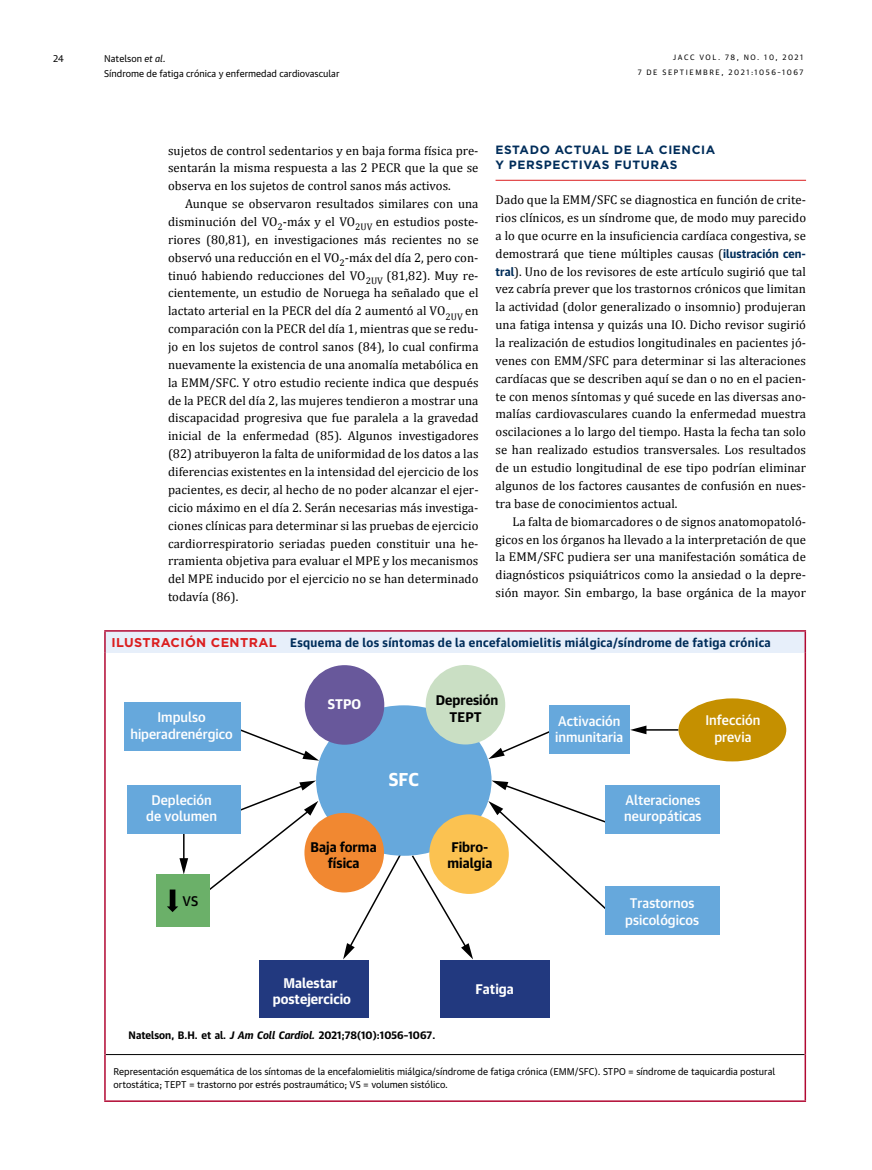
<style>
.page{position:relative;width:872px;height:1170px;background:#fff}
.page>*{position:absolute;margin:0;border:0;box-sizing:border-box;transform-origin:0 0}
.t1{font:700 18px "Guardian Text Sans";color:#fff}
.t2{font:500 13.5px/16.2px "Guardian Text Sans";color:#fff;text-align:center}
.t3{font:700 13.5px/16.2px "Guardian Text Sans";color:#000;text-align:center}
.t4{font:700 13.5px/16.2px "Guardian Text Sans";color:#fff;text-align:center}
.t5{font:500 13.5px "Guardian Text Sans";color:#000}
.t6{font:12.75px/17.9px "Cambria";letter-spacing:.005em;color:#000;text-align:justify}
.t7{font:700 12px "Guardian Text Sans";letter-spacing:.03em;color:#002d5a}
.t8{font:700 12px/15px "Gotham";letter-spacing:.05em;color:#002d5a}
.t9{font:700 10.5px "Guardian Text Sans";color:#000}
.t10{font:9.45px/13.5px "Guardian Text Sans";color:#000}
.t11{font:7.5px "Guardian Text Sans";letter-spacing:.205em;color:#000}
.s1{font-style:italic}
.s2{font-family:"Guardian Text Sans";font-weight:700;font-size:11.55px;color:#002d5a}
.s3{font-family:"Gotham";font-size:12.75px;color:#db1e1f}
</style>
<div class="page">
<hr style="left:495px;top:180px;width:311px;height:1px;background:#db1e1f">
<div style="left:105px;top:631px;width:700px;height:21px;background:#e7effa"></div>
<hr style="left:106px;top:1054px;width:698px;height:1px;background:#000">
<hr style="left:104px;top:630px;width:702px;height:1px;background:#b10832">
<hr style="left:104px;top:631px;width:2px;height:21px;background:#b10832">
<hr style="left:804px;top:631px;width:2px;height:21px;background:#b10832">
<hr style="left:104px;top:652px;width:2px;height:402px;background:#b10832">
<hr style="left:804px;top:652px;width:2px;height:402px;background:#b10832">
<hr style="left:104px;top:1054px;width:2px;height:46px;background:#b10832">
<hr style="left:804px;top:1054px;width:2px;height:46px;background:#b10832">
<hr style="left:104px;top:1100px;width:702px;height:1px;background:#b10832">
<svg style="left:410px;top:853px;width:63px;height:106px"></svg>
<svg style="left:343px;top:853px;width:59px;height:106px"></svg>
<svg style="left:238px;top:728px;width:81px;height:32px"></svg>
<hr style="left:643px;top:729px;width:35px;height:1px;background:#000">
<svg style="left:630px;top:725px;width:16px;height:9px"></svg>
<svg style="left:488px;top:780px;width:136px;height:145px"></svg>
<svg style="left:488px;top:728px;width:61px;height:31px"></svg>
<svg style="left:179px;top:833px;width:9px;height:41px"></svg>
<svg style="left:203px;top:780px;width:115px;height:115px"></svg>
<div style="left:316px;top:705px;width:175px;height:150px;background:#66a8dc;border-radius:50%"></div>
<div style="left:305px;top:665px;width:79px;height:79px;background:#68589b;border-radius:50%"></div>
<div style="left:304px;top:812px;width:80px;height:80px;background:#f18831;border-radius:50%"></div>
<div style="left:426px;top:665px;width:79px;height:79px;background:#cadfc4;border-radius:50%"></div>
<div style="left:678px;top:698px;width:108px;height:63px;background:#c59000;border-radius:50%"></div>
<div style="left:429px;top:814px;width:80px;height:79px;background:#fbc251;border-radius:50%"></div>
<div style="left:259px;top:960px;width:110px;height:57px;background:#22397f"></div>
<div style="left:440px;top:960px;width:110px;height:57px;background:#22397f"></div>
<div style="left:124px;top:702px;width:116px;height:48px;background:#66a8dc"></div>
<div style="left:606px;top:886px;width:114px;height:49px;background:#66a8dc"></div>
<div style="left:606px;top:784px;width:114px;height:49px;background:#66a8dc"></div>
<div style="left:549px;top:705px;width:81px;height:49px;background:#66a8dc"></div>
<div style="left:156px;top:874px;width:53px;height:53px;background:#6bb069"></div>
<svg style="left:167px;top:889px;width:11px;height:23px"></svg>
<div style="left:127px;top:784px;width:113px;height:49px;background:#66a8dc"></div>
<p class="t10" style="left:53px;top:52px;width:12px">24</p>
<p class="t10" style="left:104px;top:52px;width:63px">Natelson <span class="s1">et al.</span></p>
<p class="t11" style="left:673px;top:54px;width:132px">JACC VOL. 78, NO. 10, 2021</p>
<p class="t10" style="left:104px;top:67px;width:237px">Síndrome de fatiga crónica y enfermedad cardiovascular</p>
<p class="t11" style="left:638px;top:69px;width:167px">7 DE SEPTIEMBRE, 2021:1056–1067</p>
<p class="t6" style="left:168px;top:141px;width:312px">sujetos de control sedentarios y en baja forma física pre&shy;sentarán la misma respuesta a las 2 PECR que la que se observa en los sujetos de control sanos más activos.</p>
<p class="t6" style="left:168px;top:196px;width:312px;text-indent:17px">Aunque se observaron resultados similares con una disminución del VO<sub>2</sub>-máx y el VO<sub>2UV</sub> en estudios poste&shy;riores (80,81), en investigaciones más recientes no se observó una reducción en el VO<sub>2</sub>-máx del día 2, pero con&shy;tinuó habiendo reducciones del VO<sub>2UV</sub> (81,82). Muy re&shy;cientemente, un estudio de Noruega ha señalado que el lactato arterial en la PECR del día 2 aumentó al VO<sub>2UV</sub> en comparación con la PECR del día 1, mientras que se redu&shy;jo en los sujetos de control sanos (84), lo cual confirma nuevamente la existencia de una anomalía metabólica en la EMM/SFC. Y otro estudio reciente indica que después de la PECR del día 2, las mujeres tendieron a mostrar una discapacidad progresiva que fue paralela a la gravedad inicial de la enfermedad (85). Algunos investigadores (82) atribuyeron la falta de uniformidad de los datos a las diferencias existentes en la intensidad del ejercicio de los pacientes, es decir, al hecho de no poder alcanzar el ejer&shy;cicio máximo en el día 2. Serán necesarias más investiga&shy;ciones clínicas para determinar si las pruebas de ejercicio cardiorrespiratorio seriadas pueden constituir una he&shy;rramienta objetiva para evaluar el MPE y los mecanismos del MPE inducido por el ejercicio no se han determinado todavía (86).</p>
<p class="t8" style="left:495px;top:142px;width:221px">ESTADO ACTUAL DE LA CIENCIA<br>Y PERSPECTIVAS FUTURAS</p>
<p class="t6" style="left:495px;top:192px;width:312px">Dado que la EMM/SFC se diagnostica en función de crite&shy;rios clínicos, es un síndrome que, de modo muy parecido a lo que ocurre en la insuficiencia cardíaca congestiva, se demostrará que tiene múltiples causas (<span class="s2">ilustración cen&shy;tral</span>). Uno de los revisores de este artículo sugirió que tal vez cabría prever que los trastornos crónicos que limitan la actividad (dolor generalizado o insomnio) produjeran una fatiga intensa y quizás una IO. Dicho revisor sugirió la realización de estudios longitudinales en pacientes jó&shy;venes con EMM/SFC para determinar si las alteraciones cardíacas que se describen aquí se dan o no en el pacien&shy;te con menos síntomas y qué sucede en las diversas ano&shy;malías cardiovasculares cuando la enfermedad muestra oscilaciones a lo largo del tiempo. Hasta la fecha tan solo se han realizado estudios transversales. Los resultados de un estudio longitudinal de ese tipo podrían eliminar algunos de los factores causantes de confusión en nues&shy;tra base de conocimientos actual.</p>
<p class="t6" style="left:495px;top:513px;width:312px;text-indent:17px">La falta de biomarcadores o de signos anatomopatoló&shy;gicos en los órganos ha llevado a la interpretación de que la EMM/SFC pudiera ser una manifestación somática de diagnósticos psiquiátricos como la ansiedad o la depre&shy;sión mayor. Sin embargo, la base orgánica de la mayor</p>
<p class="t7" style="left:111px;top:637px;width:661px"><span class="s3">ILUSTRACIÓN CENTRAL</span> Esquema de los síntomas de la encefalomielitis miálgica/síndrome de fatiga crónica</p>
<p class="t2" style="left:130px;top:710px;width:104px">Impulso hiperadrenérgico</p>
<p class="t2" style="left:146px;top:793px;width:72px">Depleción de volumen</p>
<p class="t5" style="left:182px;top:895px;width:17px">VS</p>
<p class="t4" style="left:328px;top:697px;width:35px">STPO</p>
<p class="t3" style="left:436px;top:693px;width:64px">Depresión<br>TEPT</p>
<h1 class="t1" style="left:389px;top:771px;width:32px">SFC</h1>
<p class="t3" style="left:310px;top:839px;width:68px">Baja forma física</p>
<p class="t3" style="left:447px;top:839px;width:46px;text-align:left">Fibro&shy;mialgia</p>
<p class="t4" style="left:273px;top:975px;width:80px">Malestar postejercicio</p>
<p class="t4" style="left:475px;top:981px;width:40px">Fatiga</p>
<p class="t9" style="left:129px;top:1030px;width:308px">Natelson, B.H. et al. <span class="s1">J Am Coll Cardiol.</span> 2021;78(10):1056–1067.</p>
<p class="t2" style="left:555px;top:714px;width:70px;text-align:left">Activación inmunitaria</p>
<p class="t2" style="left:705px;top:713px;width:56px">Infección previa</p>
<p class="t2" style="left:624px;top:793px;width:79px;text-align:left">Alteraciones neuropáticas</p>
<p class="t2" style="left:625px;top:896px;width:75px">Trastornos psicológicos</p>
<p class="t10" style="left:113px;top:1065px;width:663px">Representación esquemática de los síntomas de la encefalomielitis miálgica/síndrome de fatiga crónica (EMM/SFC). STPO = síndrome de taquicardia postural ortostática; TEPT = trastorno por estrés postraumático; VS = volumen sistólico.</p>
</div>
